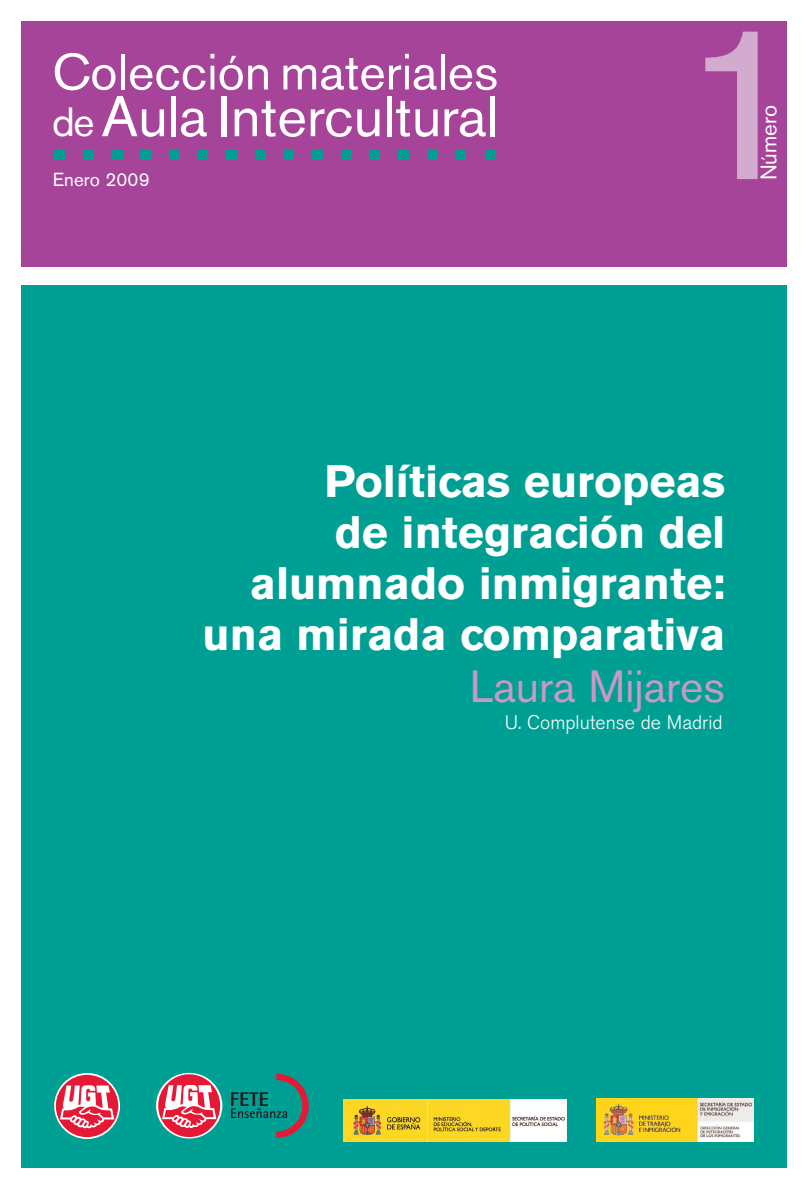
<style>
.page{position:relative;width:808px;height:1191px;background:#fff}
.page>*{position:absolute;margin:0;border:0;box-sizing:border-box;transform-origin:0 0}
.t1{font:218.7px "Akzidenz Grotesk BE";color:#d2abcf}
.t2{font:57px "Akzidenz Grotesk BE";color:#fff}
.t3{font:50.55px "Akzidenz Grotesk BE";color:#fff}
.t4{font:700 45px/51px "Akzidenz Grotesk BE";color:#fff;text-align:right}
.t5{font:44.7px "Akzidenz Grotesk BE";color:#c899c5}
.t6{font:22.35px "Akzidenz Grotesk BE";color:#fff}
.t7{font:300 19.5px "Akzidenz Grotesk BE";color:#fff}
.t8{font:18.75px "Akzidenz Grotesk BE";color:#fff}
.s1{font-size:40.5px}
</style>
<div class="page">
<div style="left:21px;top:285px;width:766px;height:882px;background:#009f94"></div>
<div style="left:21px;top:21px;width:766px;height:246px;background:#a54499"></div>
<div style="left:54px;top:149px;width:11px;height:10px;background:#009f94"></div>
<div style="left:83px;top:149px;width:11px;height:10px;background:#009f94"></div>
<div style="left:112px;top:149px;width:10px;height:10px;background:#009f94"></div>
<div style="left:140px;top:149px;width:11px;height:10px;background:#009f94"></div>
<div style="left:169px;top:149px;width:11px;height:10px;background:#009f94"></div>
<div style="left:198px;top:149px;width:10px;height:10px;background:#009f94"></div>
<div style="left:226px;top:149px;width:11px;height:10px;background:#009f94"></div>
<div style="left:255px;top:149px;width:11px;height:10px;background:#009f94"></div>
<div style="left:283px;top:149px;width:11px;height:10px;background:#009f94"></div>
<div style="left:312px;top:149px;width:11px;height:10px;background:#009f94"></div>
<div style="left:341px;top:149px;width:10px;height:10px;background:#009f94"></div>
<div style="left:369px;top:149px;width:11px;height:10px;background:#009f94"></div>
<div style="left:398px;top:149px;width:11px;height:10px;background:#009f94"></div>
<div style="left:427px;top:149px;width:10px;height:10px;background:#009f94"></div>
<div style="left:455px;top:149px;width:11px;height:10px;background:#009f94"></div>
<div style="left:485px;top:149px;width:11px;height:10px;background:#009f94"></div>
<img style="left:343px;top:1099px;width:223px;height:42px">
<img style="left:597px;top:1098px;width:156px;height:44px">
<svg style="left:157px;top:1073px;width:64px;height:64px"></svg>
<div style="left:156px;top:1072px;width:66px;height:66px;border:2px solid #fff;border-radius:50%"></div>
<svg style="left:162px;top:1085px;width:54px;height:44px;background:#ef8292"></svg>
<svg style="left:231px;top:1073px;width:78px;height:64px"></svg>
<svg style="left:55px;top:1074px;width:64px;height:64px"></svg>
<div style="left:54px;top:1073px;width:66px;height:66px;border:2px solid #fff;border-radius:50%"></div>
<svg style="left:60px;top:1085px;width:54px;height:44px;background:#ef8191"></svg>
<p class="t3" style="left:52px;top:54px;width:447px">Colección materiales</p>
<p class="t2" style="left:52px;top:96px;width:447px"><span class="s1">de</span> Aula Intercultural</p>
<p class="t8" style="left:53px;top:173px;width:98px">Enero 2009</p>
<h1 class="t1" style="left:679px;top:25px;width:129px">1</h1>
<p class="t6" style="left:761px;top:180px;width:77px;rotate:-90deg">Número</p>
<p class="t4" style="left:203px;top:459px;width:524px">Políticas europeas<br>de integración del alumnado inmigrante: una mirada comparativa</p>
<p class="t5" style="left:470px;top:670px;width:256px">Laura Mijares</p>
<p class="t7" style="left:505px;top:714px;width:219px">U. Complutense de Madrid</p>
</div>
